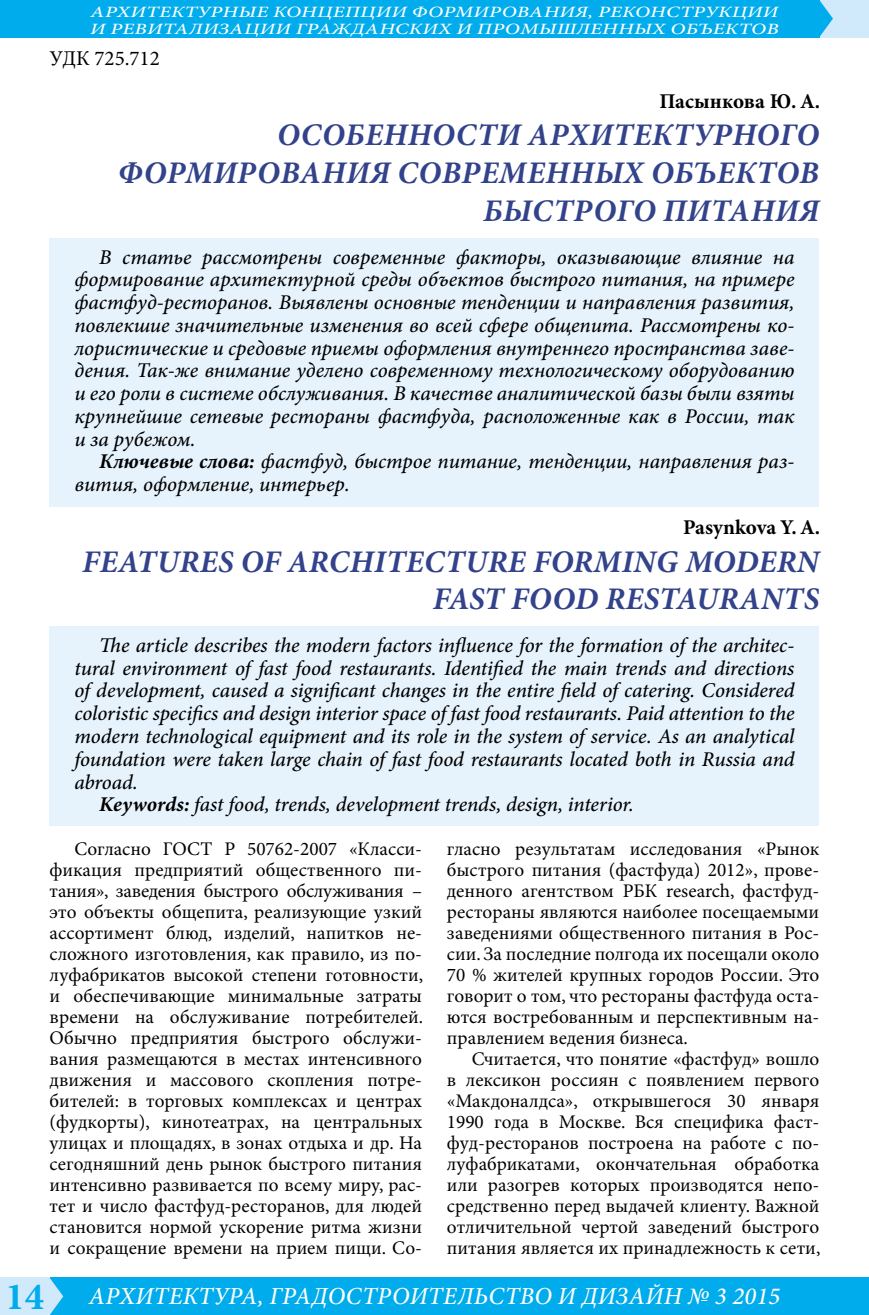
<style>
.page{position:relative;width:869px;height:1315px;background:#fff}
.page>*{position:absolute;margin:0;border:0;box-sizing:border-box;transform-origin:0 0}
.Заголовок{font:italic 700 31.5px/37.8px "Minion Pro";letter-spacing:.01em;color:#32428b;text-align:right}
.Номер_страницы{font:italic 500 24.5px "Minion Pro";letter-spacing:.01em;color:#fff}
.Аннотация{font:italic 500 21px/22.8px "Minion Pro";letter-spacing:-.005em;color:#000;text-align:justify}
.Автор{font:700 21px "Minion Pro";color:#000}
.УДК-ББК{font:21px "Minion Pro";color:#000}
.t1{font:19.25px/21px "Minion Pro";color:#000;text-align:justify}
.t2{font:italic 500 15.75px/17.5px "Minion Pro";letter-spacing:.01em;color:#fff;scale:1.33 1}
.s1{font-weight:700}
.s2{font-weight:700;font-style:normal;font-size:38.5px;color:#00acec}
</style>
<div class="page">
<div style="left:46px;top:1277px;width:822px;height:38px;background:#00acec"></div>
<div style="left:819px;top:0;width:49px;height:37px;background:#d0eafb"></div>
<div style="left:0;top:1277px;width:50px;height:38px;background:#d0eafb"></div>
<div style="left:0;top:0;width:819px;height:37px;background:#00acec"></div>
<svg style="left:50px;top:1278px;width:13px;height:37px"></svg>
<svg style="left:819px;top:0;width:13px;height:37px"></svg>
<div style="left:50px;top:627px;width:769px;height:199px;background:#e6f3fd"></div>
<div style="left:50px;top:238px;width:769px;height:268px;background:#e6f3fd"></div>
<p class="t2" style="left:90px;top:3px;width:519px">АРХИТЕКТУРНЫЕ КОНЦЕПЦИИ ФОРМИРОВАНИЯ, РЕКОНСТРУКЦИИ<br>И РЕВИТАЛИЗАЦИИ ГРАЖДАНСКИХ И ПРОМЫШЛЕННЫХ ОБЪЕКТОВ</p>
<p class="УДК-ББК" style="left:50px;top:46px;width:112px">УДК 725.712</p>
<p class="Автор" style="left:659px;top:88px;width:162px">Пасынкова Ю. А.</p>
<p class="Заголовок" style="left:118px;top:118px;width:702px">ОСОБЕННОСТИ АРХИТЕКТУРНОГО<br>ФОРМИРОВАНИЯ СОВРЕМЕННЫХ ОБЪЕКТОВ<br>БЫСТРОГО ПИТАНИЯ</p>
<p class="Аннотация" style="left:74px;top:245px;width:721px;text-indent:25px">В статье рассмотрены современные факторы, оказывающие влияние на формирование архитектурной среды объектов быстрого питания, на примере фастфуд-ресторанов. Выявлены основные тенденции и направления развития, повлекшие значительные изменения во всей сфере общепита. Рассмотрены ко&shy;лористические и средовые приемы оформления внутреннего пространства заве&shy;дения. Так-же внимание уделено современному технологическому оборудованию и его роли в системе обслуживания. В качестве аналитической базы были взяты крупнейшие сетевые рестораны фастфуда, расположенные как в России, так и за рубежом.</p>
<p class="Аннотация" style="left:74px;top:450px;width:721px;text-indent:25px"><span class="s1">Ключевые слова:</span> фастфуд, быстрое питание, тенденции, направления раз&shy;вития, оформление, интерьер.</p>
<p class="Автор" style="left:682px;top:514px;width:138px">Pasynkova Y. A.</p>
<p class="Заголовок" style="left:82px;top:544px;width:738px">FEATURES OF ARCHITECTURE FORMING MODERN<br>FAST FOOD RESTAURANTS</p>
<p class="Аннотация" style="left:74px;top:634px;width:721px;text-indent:25px">The article describes the modern factors influence for the formation of the architec&shy;tural environment of fast food restaurants. Identified the main trends and directions of development, caused a significant changes in the entire field of catering. Considered coloristic specifics and design interior space of fast food restaurants. Paid attention to the modern technological equipment and its role in the system of service. As an analytical foundation were taken large chain of fast food restaurants located both in Russia and abroad.</p>
<p class="Аннотация" style="left:99px;top:793px;width:536px"><span class="s1">Keywords:</span> fast food, trends, development trends, design, interior.</p>
<p class="t1" style="left:50px;top:839px;width:375px;text-indent:25px">Согласно ГОСТ Р 50762-2007 «Класси&shy;фикация предприятий общественного пи&shy;тания», заведения быстрого обслуживания – это объекты общепита, реализующие узкий ассортимент блюд, изделий, напитков не&shy;сложного изготовления, как правило, из по&shy;луфабрикатов высокой степени готовности, и обеспечивающие минимальные затраты времени на обслуживание потребителей.<br>Обычно предприятия быстрого обслужи&shy;вания размещаются в местах интенсивного движения и массового скопления потре&shy;бителей: в торговых комплексах и центрах (фудкорты), кинотеатрах, на центральных улицах и площадях, в зонах отдыха и др. На сегодняшний день рынок быстрого питания интенсивно развивается по всему миру, рас&shy;тет и число фастфуд-ресторанов, для людей становится нормой ускорение ритма жизни и сокращение времени на прием пищи. Со-</p>
<p class="t1" style="left:446px;top:839px;width:374px">гласно результатам исследования «Рынок быстрого питания (фастфуда) 2012», прове&shy;денного агентством РБК research, фастфуд&shy;рестораны являются наиболее посещаемыми заведениями общественного питания в Рос&shy;сии. За последние полгода их посещали около 70 % жителей крупных городов России. Это говорит о том, что рестораны фастфуда оста&shy;ются востребованным и перспективным на&shy;правлением ведения бизнеса.</p>
<p class="t1" style="left:446px;top:1049px;width:375px;text-indent:25px">Считается, что понятие «фастфуд» вошло в лексикон россиян с появлением первого «Макдоналдса», открывшегося 30 января 1990 года в Москве. Вся специфика фаст&shy;фуд-ресторанов построена на работе с по&shy;луфабрикатами, окончательная обработка или разогрев которых производятся непо&shy;средственно перед выдачей клиенту. Важной отличительной чертой заведений быстрого питания является их принадлежность к сети,</p>
<p class="Номер_страницы" style="left:6px;top:1279px;width:775px"><span class="s2">14</span> АРХИТЕКТУРА, ГРАДОСТРОИТЕЛЬСТВО И ДИЗАЙН № 3 2015</p>
</div>
